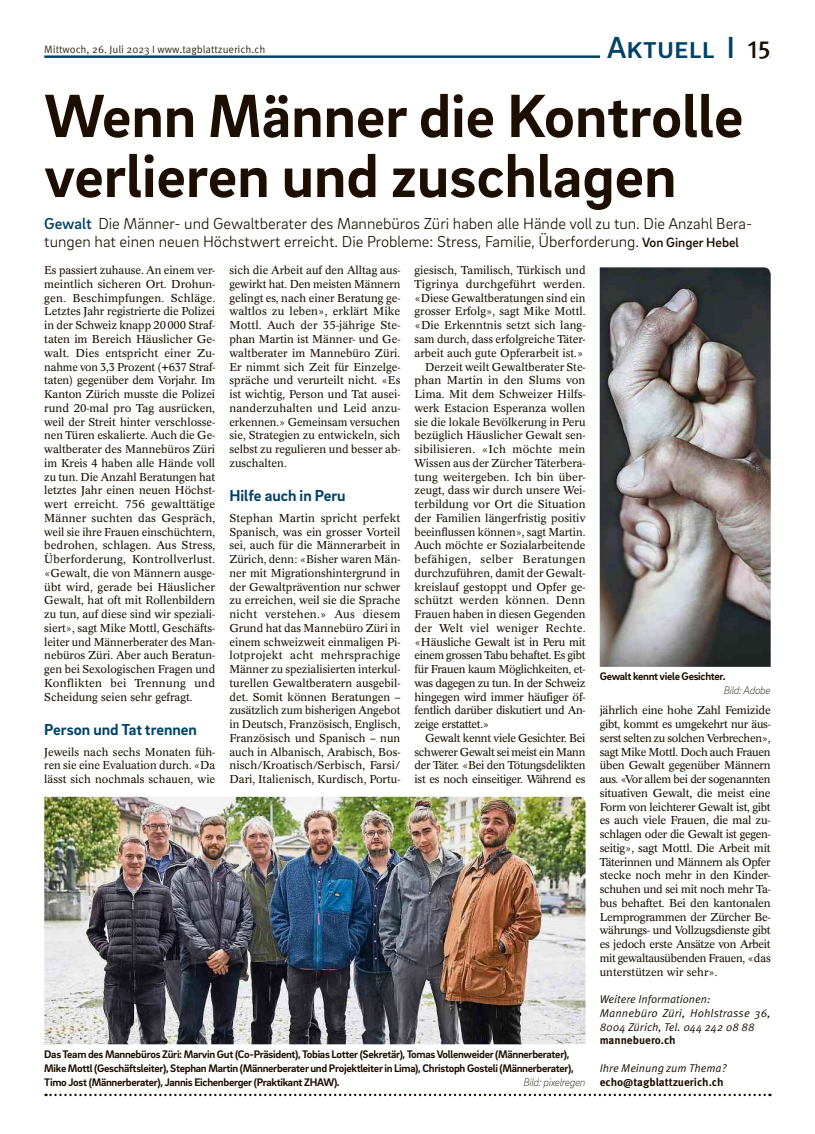
<style>
.page{position:relative;width:815px;height:1134px;background:#fff}
.page>*{position:absolute;margin:0;border:0;box-sizing:border-box;transform-origin:0 0}
.t1{font:700 62.5px/60px "Brix Sans";color:#1c0f00}
.t2{font:500 31.25px "Brix Sans";color:#004266}
.t3{font:300 16.25px/18.1px "Brix Sans";color:#1c0f00}
.t4{font:700 16.25px "Brix Sans";color:#004266}
.t5{font:11.25px/13.8px "Concorde Pro";color:#1c0f00;text-align:justify}
.t6{font:700 11.25px/13.8px "Brix Sans";letter-spacing:-.025em;color:#1c0f00}
.t7{font:11.25px "Concorde Pro";letter-spacing:-.025em;color:#1c0f00}
.t8{font:11.25px/13.8px "Meta Pro Norm Ita";color:#1c0f00}
.t9{font:11.25px "Concorde Pro";letter-spacing:.02em;color:#1c0f00}
.t10{font:700 11.25px "Meta Pro";color:#1c0f00}
.t11{font:11.25px "Concorde Pro";letter-spacing:-.02em;color:#1c0f00}
.t12{font:11.25px "Concorde Pro";letter-spacing:.03em;color:#1c0f00}
.t13{font:italic 200 11.25px "Brix Sans";letter-spacing:-.025em;color:#1c0f00}
.t14{font:10.62px "Meta Pro Norm";color:#332b1f}
.s1{font-family:"Meta Pro";font-size:25px;color:#1c0f00}
.s2{font-weight:500;color:#004266}
.s3{font-weight:500;font-size:13.75px}
</style>
<div class="page">
<hr style="left:44px;top:55px;width:727px;height:3px;background:#004266">
<hr style="left:600px;top:54px;width:171px;height:4px;background:#fff">
<svg style="left:46px;top:1094px;width:724px;height:2px"></svg>
<img style="left:600px;top:267px;width:171px;height:400px">
<img style="left:44px;top:797px;width:542px;height:247px">
<p class="t14" style="left:44px;top:41px;width:223px">Mittwoch, 26. Juli 2023 I www.tagblattzuerich.ch</p>
<h2 class="t2" style="left:607px;top:27px;width:165px">Aktuell I <span class="s1">15</span></h2>
<h1 class="t1" style="left:44px;top:83px;width:701px">Wenn Männer die Kontrolle verlieren und zuschlagen</h1>
<h3 class="t3" style="left:44px;top:213px;width:710px"><span class="s2">Gewalt</span> Die Männer- und Gewaltberater des Mannebüros Züri haben alle Hände voll zu tun. Die Anzahl Bera&shy;tungen hat einen neuen Höchstwert erreicht. Die Probleme: Stress, Familie, Überforderung. <span class="s3">Von Ginger Hebel</span></h3>
<p class="t5" style="left:44px;top:263px;width:173px">Es passiert zuhause. An einem ver&shy;meintlich sicheren Ort. Drohun&shy;gen. Beschimpfungen. Schläge.<br>Letztes Jahr registrierte die Polizei in der Schweiz knapp 20000 Straf&shy;taten im Bereich Häuslicher Ge&shy;walt. Dies entspricht einer Zu&shy;nahme von 3,3 Prozent (+637 Straf&shy;taten) gegenüber dem Vorjahr. Im Kanton Zürich musste die Polizei rund 20-mal pro Tag ausrücken, weil der Streit hinter verschlosse&shy;nen Türen eskalierte. Auch die Ge&shy;waltberater des Mannebüros Züri im Kreis 4 haben alle Hände voll zu tun. Die Anzahl Beratungen hat letztes Jahr einen neuen Höchst&shy;wert erreicht. 756 gewalttätige Männer suchten das Gespräch, weil sie ihre Frauen einschüchtern, bedrohen, schlagen. Aus Stress, Überforderung, Kontrollverlust. «Gewalt, die von Männern ausge&shy;übt wird, gerade bei Häuslicher Gewalt, hat oft mit Rollenbildern zu tun, auf diese sind wir speziali&shy;siert», sagt Mike Mottl, Geschäfts&shy;leiter und Männerberater des Man&shy;nebüros Züri. Aber auch Beratun&shy;gen bei Sexologischen Fragen und Konflikten bei Trennung und Scheidung seien sehr gefragt.</p>
<h3 class="t4" style="left:44px;top:719px;width:154px">Person und Tat trennen</h3>
<p class="t5" style="left:44px;top:745px;width:172px">Jeweils nach sechs Monaten füh&shy;ren sie eine Evaluation durch. «Da lässt sich nochmals schauen, wie</p>
<p class="t5" style="left:229px;top:263px;width:172px">sich die Arbeit auf den Alltag aus&shy;gewirkt hat. Den meisten Männern gelingt es, nach einer Beratung ge&shy;waltlos zu leben», erklärt Mike Mottl. Auch der 35-jährige Ste&shy;phan Martin ist Männer- und Ge&shy;waltberater im Mannebüro Züri.<br>Er nimmt sich Zeit für Einzelge&shy;spräche und verurteilt nicht. «Es ist wichtig, Person und Tat ausei&shy;nanderzuhalten und Leid anzu&shy;erkennen.» Gemeinsam versuchen sie, Strategien zu entwickeln, sich selbst zu regulieren und besser ab&shy;zuschalten.</p>
<h3 class="t4" style="left:229px;top:485px;width:118px">Hilfe auch in Peru</h3>
<p class="t5" style="left:229px;top:511px;width:173px">Stephan Martin spricht perfekt Spanisch, was ein grosser Vorteil sei, auch für die Männerarbeit in Zürich, denn: «Bisher waren Män&shy;ner mit Migrationshintergrund in der Gewaltprävention nur schwer zu erreichen, weil sie die Sprache nicht verstehen.» Aus diesem Grund hat das Mannebüro Züri in einem schweizweit einmaligen Pi&shy;lotprojekt acht mehrsprachige Männer zu spezialisierten interkul&shy;turellen Gewaltberatern ausgebil&shy;det. Somit können Beratungen – zusätzlich zum bisherigen Angebot in Deutsch, Französisch, Englisch, Französisch und Spanisch – nun auch in Albanisch, Arabisch, Bos&shy;nisch/Kroatisch/Serbisch, Farsi/ Dari, Italienisch, Kurdisch, Portu-</p>
<p class="t5" style="left:415px;top:263px;width:172px">giesisch, Tamilisch, Türkisch und</p>
<p class="t9" style="left:415px;top:277px;width:172px">Tigrinya durchgeführt werden.</p>
<p class="t5" style="left:415px;top:291px;width:172px">«Diese Gewaltberatungen sind ein</p>
<p class="t5" style="left:415px;top:305px;width:172px">grosser Erfolg», sagt Mike Mottl.</p>
<p class="t5" style="left:415px;top:318px;width:172px">«Die Erkenntnis setzt sich lang-</p>
<p class="t5" style="left:415px;top:332px;width:172px">sam durch, dass erfolgreiche Täter-</p>
<p class="t5" style="left:415px;top:346px;width:170px">arbeit auch gute Opferarbeit ist.»</p>
<p class="t5" style="left:425px;top:360px;width:162px">Derzeit weilt Gewaltberater Ste-</p>
<p class="t5" style="left:415px;top:373px;width:172px">phan Martin in den Slums von</p>
<p class="t5" style="left:415px;top:387px;width:172px">Lima. Mit dem Schweizer Hilfs-</p>
<p class="t5" style="left:415px;top:401px;width:172px">werk Estacion Esperanza wollen</p>
<p class="t5" style="left:415px;top:415px;width:172px">sie die lokale Bevölkerung in Peru</p>
<p class="t5" style="left:415px;top:428px;width:172px">bezüglich Häuslicher Gewalt sen-</p>
<p class="t5" style="left:415px;top:442px;width:172px">sibilisieren. «Ich möchte mein</p>
<p class="t5" style="left:415px;top:456px;width:172px">Wissen aus der Zürcher Täterbera-</p>
<p class="t5" style="left:415px;top:470px;width:172px">tung weitergeben. Ich bin über-</p>
<p class="t5" style="left:415px;top:483px;width:172px">zeugt, dass wir durch unsere Wei-</p>
<p class="t5" style="left:415px;top:497px;width:173px">terbildung vor Ort die Situation</p>
<p class="t5" style="left:415px;top:511px;width:172px">der Familien längerfristig positiv</p>
<p class="t5" style="left:415px;top:525px;width:172px">beeinflussen können», sagt Martin.</p>
<p class="t5" style="left:415px;top:538px;width:172px">Auch möchte er Sozialarbeitende</p>
<p class="t12" style="left:415px;top:552px;width:173px">befähigen, selber Beratungen</p>
<p class="t5" style="left:415px;top:566px;width:172px">durchzuführen, damit der Gewalt-</p>
<p class="t5" style="left:415px;top:580px;width:172px">kreislauf gestoppt und Opfer ge-</p>
<p class="t5" style="left:415px;top:593px;width:172px">schützt werden können. Denn</p>
<p class="t5" style="left:415px;top:607px;width:173px">Frauen haben in diesen Gegenden</p>
<p class="t9" style="left:415px;top:621px;width:173px">der Welt viel weniger Rechte.</p>
<p class="t7" style="left:415px;top:635px;width:172px">«Häusliche Gewalt ist in Peru mit</p>
<p class="t7" style="left:415px;top:649px;width:172px">einem grossen Tabu behaftet. Es gibt</p>
<p class="t7" style="left:415px;top:662px;width:172px">für Frauen kaum Möglichkeiten, et-</p>
<p class="t7" style="left:415px;top:676px;width:172px">was dagegen zu tun. In der Schweiz</p>
<p class="t11" style="left:415px;top:690px;width:172px">hingegen wird immer häufiger öf-</p>
<p class="t7" style="left:415px;top:704px;width:172px">fentlich darüber diskutiert und An-</p>
<p class="t7" style="left:415px;top:717px;width:76px">zeige erstattet.»</p>
<p class="t7" style="left:425px;top:731px;width:162px">Gewalt kennt viele Gesichter. Bei</p>
<p class="t7" style="left:415px;top:745px;width:172px">schwerer Gewalt sei meist ein Mann</p>
<p class="t7" style="left:415px;top:759px;width:172px">der Täter. «Bei den Tötungsdelikten</p>
<p class="t7" style="left:415px;top:772px;width:172px">ist es noch einseitiger. Während es</p>
<p class="t6" style="left:600px;top:669px;width:127px">Gewalt kenntviele Gesichter.</p>
<p class="t13" style="left:724px;top:683px;width:48px">Bild: Adobe</p>
<p class="t5" style="left:600px;top:703px;width:173px">jährlich eine hohe Zahl Femizide gibt, kommt es umgekehrt nur äus&shy;serst selten zu solchen Verbrechen», sagt Mike Mottl. Doch auch Frauen üben Gewalt gegenüber Männern aus. «Vor allem bei der sogenannten situativen Gewalt, die meist eine Form von leichterer Gewalt ist, gibt es auch viele Frauen, die mal zu&shy;schlagen oder die Gewalt ist gegen&shy;seitig», sagt Mottl. Die Arbeit mit Täterinnen und Männern als Opfer stecke noch mehr in den Kinder&shy;schuhen und sei mit noch mehr Ta&shy;bus behaftet. Bei den kantonalen Lernprogrammen der Zürcher Be&shy;währungs- und Vollzugsdienste gibt es jedoch erste Ansätze von Arbeit mit gewaltausübenden Frauen, «das unterstützen wir sehr».</p>
<p class="t8" style="left:600px;top:991px;width:172px">Weitere Informationen:<br>Mannebüro Züri, Hohlstrasse 36,<br>8004 Zürich, Tel. 044 242 08 88</p>
<p class="t10" style="left:600px;top:1032px;width:77px">mannebuero.ch</p>
<p class="t8" style="left:600px;top:1060px;width:128px">Ihre Meinung zum Thema?</p>
<p class="t10" style="left:600px;top:1073px;width:125px">echo@tagblattzuerich.ch</p>
<p class="t6" style="left:44px;top:1047px;width:531px">DasTeam des Mannebüros Züri: Marvin Gut (Co-Präsident),Tobias Lotter(Sekretär),TomasVollenweider(Männerberater),<br>Mike Mottl (Geschäftsleiter), Stephan Martin (Männerberaterund Projektleiterin Lima), Christoph Gosteli (Männerberater),<br>TimoJost (Männerberater),Jannis Eichenberger(Praktikant ZHAW).</p>
<p class="t13" style="left:523px;top:1075px;width:64px">Bild: pixelregen</p>
</div>
